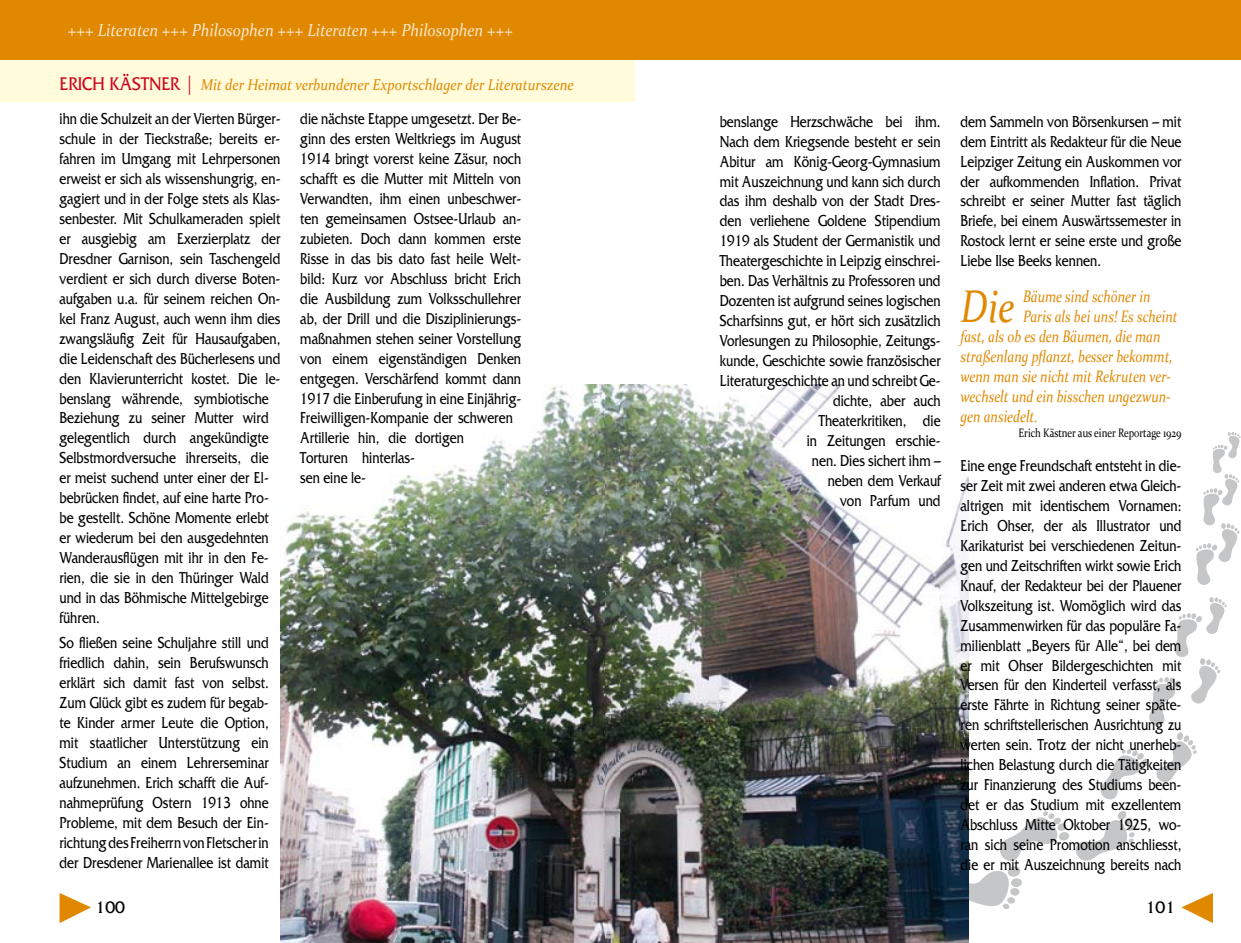
<style>
.page{position:relative;width:1241px;height:943px;background:#fff}
.page>*{position:absolute;margin:0;border:0;box-sizing:border-box;transform-origin:0 0}
.t1{font:italic 45.85px "Constantia";color:#e08900;scale:.8 1}
.t2{font:italic 17.5px "Constantia";color:#fae7cf;scale:.9 1}
.t3{font:17.5px "Friz Quadrata";color:#000}
.t4{font:16.62px/19.9px "Friz Quadrata";color:#000;text-align:justify;scale:.8 1}
.t5{font:italic 16.62px "Constantia";color:#e08900;scale:.8 1}
.t6{font:italic 15.75px "Constantia";color:#e08900;scale:.89 1}
.t7{font:12.25px "Constantia";color:#000;scale:.8 1}
.s1{font-family:"Friz Quadrata";font-style:normal;font-size:19.25px;color:#cd071e}
</style>
<div class="page">
<div style="left:0;top:60px;width:620px;height:42px;background:#fffbdb"></div>
<svg style="left:60px;top:893px;width:31px;height:30px"></svg>
<div style="left:0;top:0;width:620px;height:60px;background:#e08900"></div>
<img style="left:280px;top:384px;width:688px;height:559px">
<img style="left:605px;top:384px;width:30px;height:559px">
<div style="left:620px;top:60px;width:15px;height:42px;background:#fffbdb"></div>
<svg style="left:726px;top:732px;width:486px;height:196px"></svg>
<svg style="left:1149px;top:597px;width:77px;height:128px"></svg>
<svg style="left:1196px;top:432px;width:44px;height:153px"></svg>
<div style="left:620px;top:0;width:620px;height:60px;background:#e08900"></div>
<p class="t2" style="left:68px;top:18px;width:496px">+++ Literaten +++ Philosophen +++ Literaten +++ Philosophen +++</p>
<p class="t6" style="left:60px;top:74px;width:579px"><span class="s1">ERICH KÄSTNER |</span> Mit der Heimat verbundener Exportschlager der Literaturszene</p>
<p class="t4" style="left:60px;top:109px;width:277px;text-align:left">ihn die Schulzeit an der Vierten Bürger&shy;schule in der Tieckstraße; bereits er&shy;fahren im Umgang mit Lehrpersonen erweist er sich als wissenshungrig, en&shy;gagiert und in der Folge stets als Klas&shy;senbester. Mit Schulkameraden spielt er ausgiebig am Exerzierplatz der Dresdner Garnison, sein Taschengeld verdient er sich durch diverse Boten&shy;aufgaben u.a. für seinem reichen On&shy;kel Franz August, auch wenn ihm dies zwangsläufig Zeit für Hausaufgaben, die Leidenschaft des Bücherlesens und den Klavierunterricht kostet. Die le&shy;benslang währende, symbiotische Beziehung zu seiner Mutter wird gelegentlich durch angekündigte Selbstmordversuche ihrerseits, die er meist suchend unter einer der El&shy;bebrücken findet, auf eine harte Pro&shy;be gestellt. Schöne Momente erlebt er wiederum bei den ausgedehnten Wanderausflügen mit ihr in den Fe&shy;rien, die sie in den Thüringer Wald und in das Böhmische Mittelgebirge führen.</p>
<p class="t4" style="left:60px;top:632px;width:263px">So fließen seine Schuljahre still und friedlich dahin, sein Berufswunsch erklärt sich damit fast von selbst.<br>Zum Glück gibt es zudem für begab&shy;te Kinder armer Leute die Option, mit staatlicher Unterstützung ein Studium an einem Lehrerseminar aufzunehmen. Erich schafft die Auf&shy;nahmeprüfung Ostern 1913 ohne Probleme, mit dem Besuch der Ein&shy;richtung des Freiherrn von Fletscher in der Dresdener Marienallee ist damit</p>
<p class="t3" style="left:95px;top:897px;width:31px">100</p>
<p class="t4" style="left:300px;top:109px;width:277px;text-align:left">die nächste Etappe umgesetzt. Der Be&shy;ginn des ersten Weltkriegs im August 1914 bringt vorerst keine Zäsur, noch schafft es die Mutter mit Mitteln von Verwandten, ihm einen unbeschwer&shy;ten gemeinsamen Ostsee-Urlaub an&shy;zubieten. Doch dann kommen erste Risse in das bis dato fast heile Welt&shy;bild: Kurz vor Abschluss bricht Erich die Ausbildung zum Volksschullehrer ab, der Drill und die Disziplinierungs&shy;maßnahmen stehen seiner Vorstellung von einem eigenständigen Denken entgegen. Verschärfend kommt dann 1917 die Einberufung in eine Einjährig-Freiwilligen-Kompanie der schweren Artillerie hin, die dortigen<br>Torturen hinterlas-<br>sen eine le-</p>
<p class="t4" style="left:719px;top:111px;width:277px;text-align:right">benslange Herzschwäche bei ihm.<br>Nach dem Kriegsende besteht er sein<br>Abitur am König-Georg-Gymnasium mit Auszeichnung und kann sich durch das ihm deshalb von der Stadt Dres&shy;den verliehene Goldene Stipendium<br>1919 als Student der Germanistik und<br>Theatergeschichte in Leipzig einschrei&shy;ben. Das Verhältnis zu Professoren und<br>Dozenten ist aufgrund seines logischen<br>Scharfsinns gut, er hört sich zusätzlich<br>Vorlesungen zu Philosophie, Zeitungs&shy;kunde, Geschichte sowie französischer<br>Literaturgeschichte an und schreibt Ge&shy;dichte, aber auch<br>Theaterkritiken, die<br>in Zeitungen erschie-<br>nen. Dies sichert ihm –<br>neben dem Verkauf<br>von Parfum und</p>
<p class="t4" style="left:960px;top:111px;width:277px">dem Sammeln von Börsenkursen – mit dem Eintritt als Redakteur für die Neue Leipziger Zeitung ein Auskommen vor der aufkommenden Inflation. Privat schreibt er seiner Mutter fast täglich Briefe, bei einem Auswärtssemester in Rostock lernt er seine erste und große Liebe Ilse Beeks kennen.</p>
<h1 class="t1" style="left:960px;top:275px;width:69px">Die</h1>
<p class="t5" style="left:1022px;top:285px;width:161px">Bäume sind schöner in</p>
<p class="t5" style="left:1022px;top:305px;width:195px">Paris als bei uns! Es scheint</p>
<p class="t5" style="left:960px;top:325px;width:251px">fast, als ob es den Bäumen, die man</p>
<p class="t5" style="left:960px;top:345px;width:267px">straßenlang pflanzt, besser bekommt,</p>
<p class="t5" style="left:960px;top:365px;width:264px">wenn man sie nicht mit Rekruten ver-</p>
<p class="t5" style="left:960px;top:385px;width:264px">wechselt und ein bisschen ungezwun-</p>
<p class="t5" style="left:960px;top:405px;width:98px">gen ansiedelt.</p>
<p class="t7" style="left:1018px;top:424px;width:205px">Erich Kästner aus einer Reportage 1929</p>
<p class="t4" style="left:960px;top:455px;width:277px">Eine enge Freundschaft entsteht in die&shy;ser Zeit mit zwei anderen etwa Gleich&shy;altrigen mit identischem Vornamen:<br>Erich Ohser, der als Illustrator und Karikaturist bei verschiedenen Zeitun&shy;gen und Zeitschriften wirkt sowie Erich Knauf, der Redakteur bei der Plauener Volkszeitung ist. Womöglich wird das Zusammenwirken für das populäre Fa&shy;milienblatt „Beyers für Alle“, bei dem er mit Ohser Bildergeschichten mit Versen für den Kinderteil verfasst, als erste Fährte in Richtung seiner späte&shy;ren schriftstellerischen Ausrichtung zu werten sein. Trotz der nicht unerheb&shy;lichen Belastung durch die Tätigkeiten zur Finanzierung des Studiums been&shy;det er das Studium mit exzellentem Abschluss Mitte Oktober 1925, wo&shy;ran sich seine Promotion anschliesst, die er mit Auszeichnung bereits nach</p>
<p class="t3" style="left:1145px;top:897px;width:31px">101</p>
</div>
